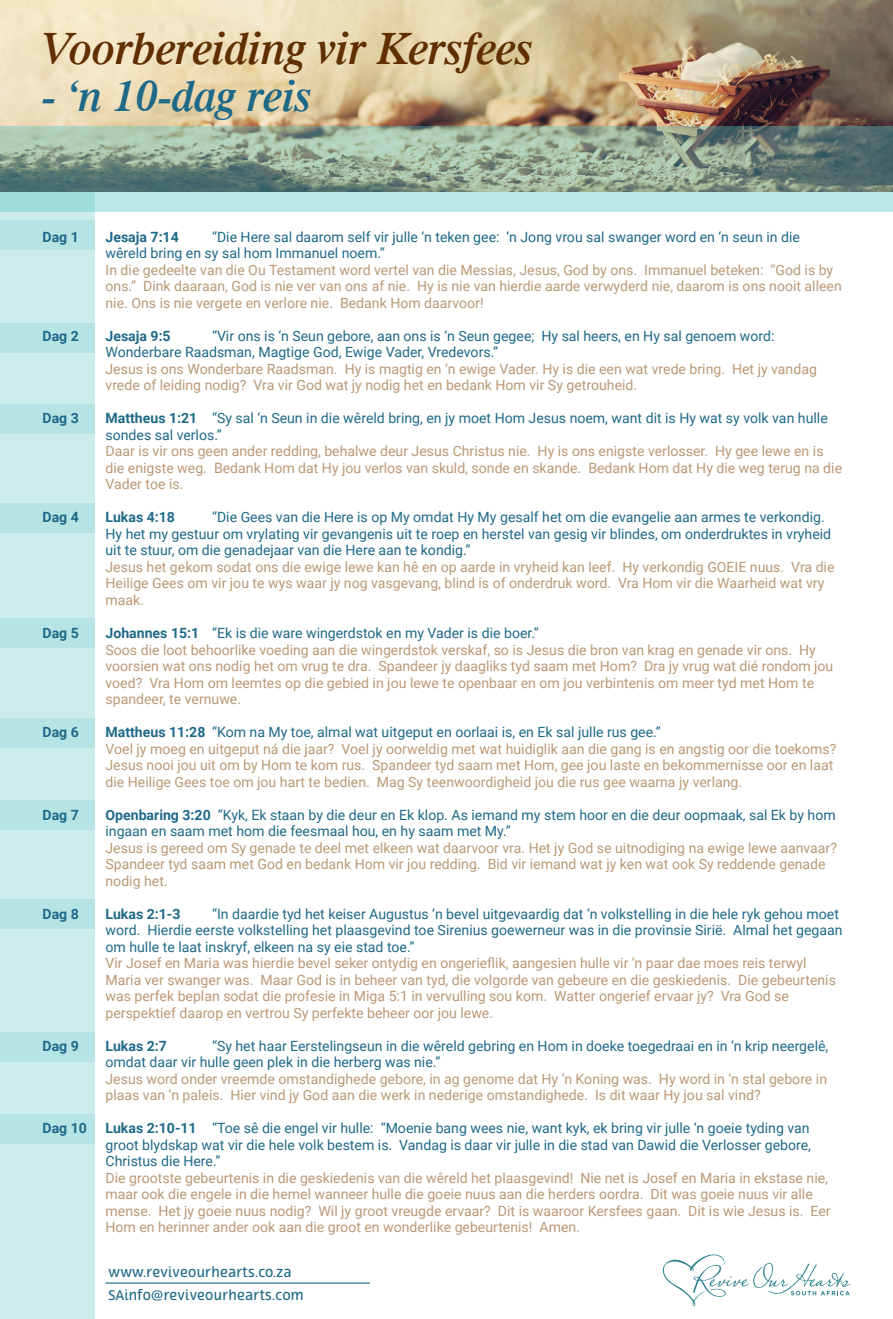
<style>
.page{position:relative;width:893px;height:1319px;background:#fff}
.page>*{position:absolute;margin:0;border:0;box-sizing:border-box;transform-origin:0 0}
.t1{font:italic 600 46.2px "Dutch 801 BT";color:#602f00}
.t2{font:italic 600 44.55px "Dutch 801 BT";color:#1f6988}
.t3{font:14.1px/16.5px "Roboto";color:#bb9876}
.t4{font:14.1px/16.5px "Roboto";color:#1f6988}
.t5{font:700 14.1px "Roboto";color:#1f6988}
.t6{font:13.5px "Terfens Me";letter-spacing:.02em;color:#1f6988}
.s1{font-weight:700}
</style>
<div class="page">
<div style="left:0;top:191px;width:95px;height:1127px;background:#cdeded"></div>
<img style="left:0;top:0;width:893px;height:127px">
<svg style="left:662px;top:1254px;width:188px;height:51px"></svg>
<hr style="left:105px;top:1282px;width:265px;height:1px;background:#1f6988">
<svg style="left:0;top:127px;width:893px;height:85px;background:#91aea2"></svg>
<div style="left:0;top:220px;width:95px;height:30px;background:#b6e4e5"></div>
<div style="left:0;top:322px;width:95px;height:30px;background:#b6e4e5"></div>
<div style="left:0;top:403px;width:95px;height:30px;background:#b6e4e5"></div>
<div style="left:0;top:503px;width:95px;height:30px;background:#b6e4e5"></div>
<div style="left:0;top:618px;width:95px;height:30px;background:#b6e4e5"></div>
<div style="left:0;top:718px;width:95px;height:30px;background:#b6e4e5"></div>
<div style="left:0;top:800px;width:95px;height:30px;background:#b6e4e5"></div>
<div style="left:0;top:898px;width:95px;height:30px;background:#b6e4e5"></div>
<div style="left:0;top:1031px;width:95px;height:30px;background:#b6e4e5"></div>
<div style="left:0;top:1114px;width:95px;height:29px;background:#b6e4e5"></div>
<p class="t1" style="left:43px;top:19px;width:492px">Voorbereiding vir Kersfees</p>
<p class="t2" style="left:43px;top:68px;width:271px">- ‘n 10-dag reis</p>
<p class="t4" style="left:106px;top:228px;width:696px;text-indent:106px">“Die Here sal daarom self vir julle ‘n teken gee: ‘n Jong vrou sal swanger word en ‘n seun in die wêreld bring en sy sal hom Immanuel noem.”</p>
<p class="t3" style="left:106px;top:261px;width:738px">In die gedeelte van die Ou Testament word vertel van die Messias, Jesus, God by ons. Immanuel beteken: “God is by ons.” Dink daaraan, God is nie ver van ons af nie. Hy is nie van hierdie aarde verwyderd nie, daarom is ons nooit alleen nie. Ons is nie vergete en verlore nie. Bedank Hom daarvoor!</p>
<p class="t5" style="left:43px;top:227px;width:38px">Dag 1</p>
<p class="t5" style="left:106px;top:227px;width:75px">Jesaja 7:14</p>
<p class="t4" style="left:106px;top:327px;width:670px;text-indent:106px">“Vir ons is ‘n Seun gebore, aan ons is ‘n Seun gegee; Hy sal heers, en Hy sal genoem word:<br>Wonderbare Raadsman, Magtige God, Ewige Vader, Vredevors.”</p>
<p class="t3" style="left:106px;top:360px;width:713px">Jesus is ons Wonderbare Raadsman. Hy is magtig en ‘n ewige Vader. Hy is die een wat vrede bring. Het jy vandag vrede of leiding nodig? Vra vir God wat jy nodig het en bedank Hom vir Sy getrouheid.</p>
<p class="t5" style="left:43px;top:326px;width:38px">Dag 2</p>
<p class="t5" style="left:106px;top:326px;width:67px">Jesaja 9:5</p>
<p class="t5" style="left:43px;top:408px;width:38px">Dag 3</p>
<p class="t4" style="left:106px;top:409px;width:724px"><span class="s1">Mattheus 1:21</span> “Sy sal ‘n Seun in die wêreld bring, en jy moet Hom Jesus noem, want dit is Hy wat sy volk van hulle sondes sal verlos.”</p>
<p class="t3" style="left:106px;top:442px;width:738px">Daar is vir ons geen ander redding, behalwe deur Jesus Christus nie. Hy is ons enigste verlosser. Hy gee lewe en is die enigste weg. Bedank Hom dat Hy jou verlos van skuld, sonde en skande. Bedank Hom dat Hy die weg terug na die<br>Vader toe is.</p>
<p class="t5" style="left:43px;top:507px;width:38px">Dag 4</p>
<p class="t5" style="left:106px;top:507px;width:71px">Lukas 4:18</p>
<p class="t4" style="left:106px;top:508px;width:727px;text-indent:107px">“Die Gees van die Here is op My omdat Hy My gesalf het om die evangelie aan armes te verkondig.<br>Hy het my gestuur om vrylating vir gevangenis uit te roep en herstel van gesig vir blindes, om onderdruktes in vryheid uit te stuur, om die genadejaar van die Here aan te kondig.”</p>
<p class="t3" style="left:106px;top:558px;width:730px">Jesus het gekom sodat ons die ewige lewe kan hê en op aarde in vryheid kan leef. Hy verkondig GOEIE nuus. Vra die<br>Heilige Gees om vir jou te wys waar jy nog vasgevang, blind is of onderdruk word. Vra Hom vir die Waarheid wat vry maak.</p>
<p class="t5" style="left:43px;top:623px;width:38px">Dag 5</p>
<p class="t4" style="left:106px;top:624px;width:435px"><span class="s1">Johannes 15:1</span> “Ek is die ware wingerdstok en my Vader is die boer.”</p>
<p class="t3" style="left:106px;top:640px;width:729px">Soos die loot behoorlike voeding aan die wingerdstok verskaf, so is Jesus die bron van krag en genade vir ons. Hy voorsien wat ons nodig het om vrug te dra. Spandeer jy daagliks tyd saam met Hom? Dra jy vrug wat dié rondom jou voed? Vra Hom om leemtes op die gebied in jou lewe te openbaar en om jou verbintenis om meer tyd met Hom te spandeer, te vernuwe.</p>
<p class="t5" style="left:43px;top:722px;width:38px">Dag 6</p>
<p class="t4" style="left:106px;top:723px;width:557px"><span class="s1">Mattheus 11:28</span> “Kom na My toe, almal wat uitgeput en oorlaai is, en Ek sal julle rus gee.”</p>
<p class="t3" style="left:106px;top:739px;width:732px">Voel jy moeg en uitgeput ná die jaar? Voel jy oorweldig met wat huidiglik aan die gang is en angstig oor die toekoms?<br>Jesus nooi jou uit om by Hom te kom rus. Spandeer tyd saam met Hom, gee jou laste en bekommernisse oor en laat die Heilige Gees toe om jou hart te bedien. Mag Sy teenwoordigheid jou die rus gee waarna jy verlang.</p>
<p class="t5" style="left:43px;top:804px;width:38px">Dag 7</p>
<p class="t4" style="left:106px;top:805px;width:732px"><span class="s1">Openbaring 3:20</span> “Kyk, Ek staan by die deur en Ek klop. As iemand my stem hoor en die deur oopmaak, sal Ek by hom ingaan en saam met hom die feesmaal hou, en hy saam met My.”</p>
<p class="t3" style="left:106px;top:838px;width:733px">Jesus is gereed om Sy genade te deel met elkeen wat daarvoor vra. Het jy God se uitnodiging na ewige lewe aanvaar?<br>Spandeer tyd saam met God en bedank Hom vir jou redding. Bid vir iemand wat jy ken wat ook Sy reddende genade nodig het.</p>
<p class="t5" style="left:43px;top:903px;width:38px">Dag 8</p>
<p class="t5" style="left:106px;top:903px;width:77px">Lukas 2:1-3</p>
<p class="t4" style="left:106px;top:904px;width:738px;text-indent:106px">“In daardie tyd het keiser Augustus ‘n bevel uitgevaardig dat ‘n volkstelling in die hele ryk gehou moet word. Hierdie eerste volkstelling het plaasgevind toe Sirenius goewerneur was in die provinsie Sirië. Almal het gegaan om hulle te laat inskryf, elkeen na sy eie stad toe.”</p>
<p class="t3" style="left:106px;top:954px;width:732px">Vir Josef en Maria was hierdie bevel seker ontydig en ongerieflik, aangesien hulle vir ‘n paar dae moes reis terwyl Maria ver swanger was. Maar God is in beheer van tyd, die volgorde van gebeure en die geskiedenis. Die gebeurtenis was perfek beplan sodat die profesie in Miga 5:1 in vervulling sou kom. Watter ongerief ervaar jy? Vra God se perspektief daarop en vertrou Sy perfekte beheer oor jou lewe.</p>
<p class="t4" style="left:106px;top:1036px;width:724px;text-indent:107px">“Sy het haar Eerstelingseun in die wêreld gebring en Hom in doeke toegedraai en in ‘n krip neergelê, omdat daar vir hulle geen plek in die herberg was nie.”</p>
<p class="t3" style="left:106px;top:1069px;width:723px">Jesus word onder vreemde omstandighede gebore, in ag genome dat Hy ‘n Koning was. Hy word in ‘n stal gebore in plaas van ‘n paleis. Hier vind jy God aan die werk in nederige omstandighede. Is dit waar Hy jou sal vind?</p>
<p class="t5" style="left:43px;top:1035px;width:38px">Dag 9</p>
<p class="t5" style="left:106px;top:1035px;width:63px">Lukas 2:7</p>
<p class="t5" style="left:43px;top:1118px;width:46px">Dag 10</p>
<p class="t4" style="left:106px;top:1119px;width:707px;text-align:justify"><span class="s1">Lukas 2:10-11</span> “Toe sê die engel vir hulle: “Moenie bang wees nie, want kyk, ek bring vir julle ‘n goeie tyding van groot blydskap wat vir die hele volk bestem is. Vandag is daar vir julle in die stad van Dawid die Verlosser gebore, Christus die Here.”</p>
<p class="t3" style="left:106px;top:1168px;width:727px">Die grootste gebeurtenis in die geskiedenis van die wêreld het plaasgevind! Nie net is Josef en Maria in ekstase nie, maar ook die engele in die hemel wanneer hulle die goeie nuus aan die herders oordra. Dit was goeie nuus vir alle mense. Het jy goeie nuus nodig? Wil jy groot vreugde ervaar? Dit is waaroor Kersfees gaan. Dit is wie Jesus is. Eer Hom en herinner ander ook aan die groot en wonderlike gebeurtenis! Amen.</p>
<p class="t6" style="left:108px;top:1263px;width:185px">www.reviveourhearts.co.za</p>
<p class="t6" style="left:108px;top:1286px;width:197px">SAinfo@reviveourhearts.com</p>
</div>
